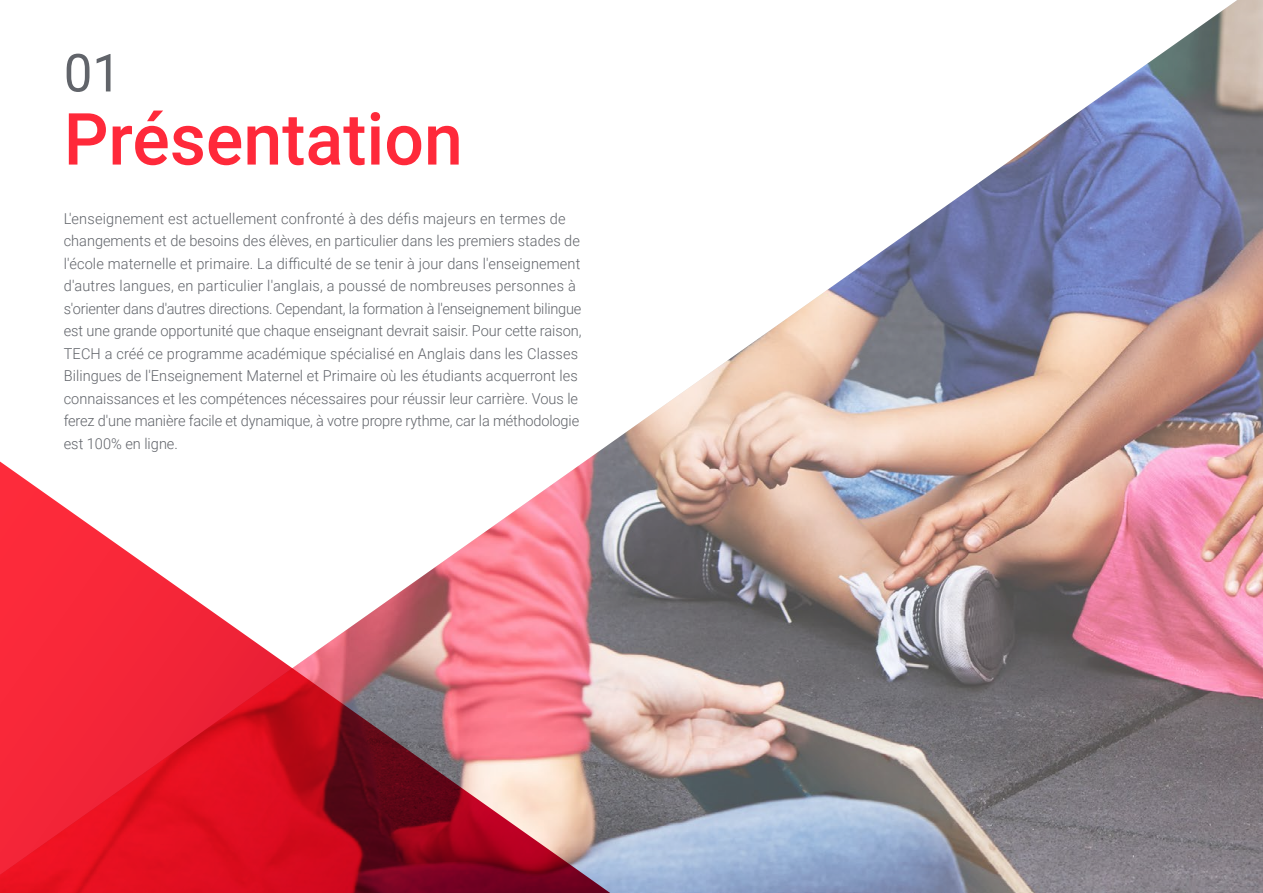
<style>
.page{position:relative;width:1263px;height:893px;background:#fff}
.page>*{position:absolute;margin:0;border:0;box-sizing:border-box;transform-origin:0 0}
.t1{font:500 72px "Roboto";color:#ff293a}
.t2{font:52.5px "Roboto";color:#61646a}
.t3{font:300 15px/22.5px "Roboto";color:#61646a}
</style>
<div class="page">
<img style="left:606px;top:0;width:657px;height:893px">
<svg style="left:0;top:446px;width:640px;height:447px"></svg>
<h2 class="t2" style="left:64px;top:36px;width:59px">01</h2>
<h1 class="t1" style="left:64px;top:89px;width:401px">Présentation</h1>
<p class="t3" style="left:64px;top:207px;width:519px">L'enseignement est actuellement confronté à des défis majeurs en termes de changements et de besoins des élèves, en particulier dans les premiers stades de l'école maternelle et primaire. La difficulté de se tenir à jour dans l'enseignement d'autres langues, en particulier l'anglais, a poussé de nombreuses personnes à s'orienter dans d'autres directions. Cependant, la formation à l'enseignement bilingue est une grande opportunité que chaque enseignant devrait saisir. Pour cette raison, TECH a créé ce programme académique spécialisé en Anglais dans les Classes Bilingues de l'Enseignement Maternel et Primaire où les étudiants acquerront les connaissances et les compétences nécessaires pour réussir leur carrière. Vous le ferez d'une manière facile et dynamique, à votre propre rythme, car la méthodologie est 100% en ligne.</p>
</div>
